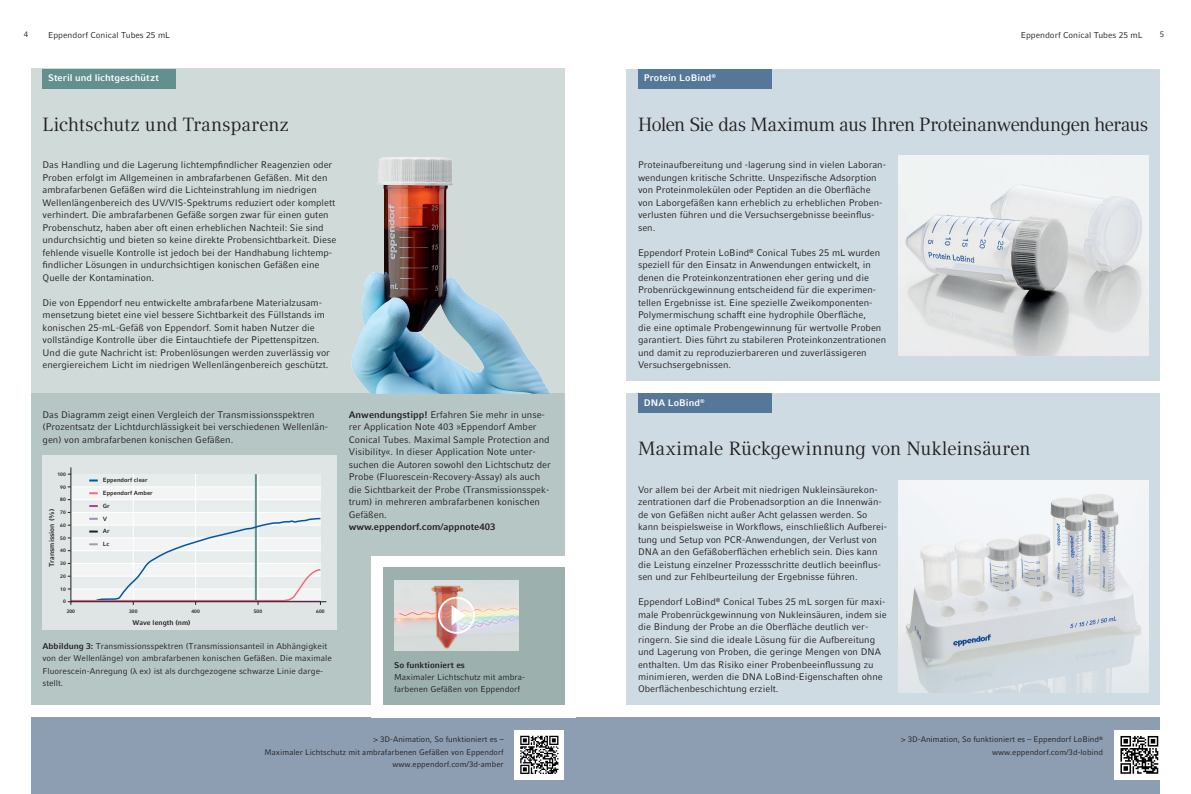
<style>
.page{position:relative;width:1191px;height:794px;background:#fff}
.page>*{position:absolute;margin:0;border:0;box-sizing:border-box;transform-origin:0 0}
._01_Headline_3_21pt{font:19px "Compatil Textfor Eppendorf";letter-spacing:-.04em;color:#231f20}
._01_Headline_3_21pt-2{font:19px "Compatil Textfor Eppendorf";letter-spacing:-.015em;color:#231f20}
._01_Headline_3_21pt-3{font:19px "Compatil Textfor Eppendorf";letter-spacing:.005em;color:#231f20}
._03_Body_Copy_no_pi{font:9.5px/12.5px "Compatil Factfor Eppendorf";color:#231f20}
._04_Interferer_top_9{font:700 9.5px "Compatil Factfor Eppendorf";letter-spacing:.005em;color:#fff}
._03_Body_Copy_no_pi-2{font:700 9.5px "Compatil Factfor Eppendorf";color:#231f20}
._04_Caption_8_5pt{font:8.5px/12.4px "Compatil Factfor Eppendorf";color:#231f20}
._04_Caption_8_5pt-2{font:700 8.5px "Compatil Factfor Eppendorf";color:#231f20}
.t1{font:8px/12.5px "Compatil Factfor Eppendorf";color:#231f20;text-align:right}
.t2{font:700 7px "Compatil Factfor Eppendorf";color:#231f20}
.t3{font:700 6px/12.8px "Compatil Factfor Eppendorf";color:#231f20}
.t4{font:700 5px "Compatil Factfor Eppendorf";color:#231f20}
.s1{font-weight:700}
.s2{font-family:"Compatil Textfor Eppendorf"}
</style>
<div class="page">
<div style="left:31px;top:393px;width:533px;height:312px;background:#b6c6c4"></div>
<div style="left:31px;top:69px;width:533px;height:324px;background:#cfdad9"></div>
<div style="left:31px;top:717px;width:1128px;height:77px;background:#8d9eb3"></div>
<div style="left:514px;top:730px;width:50px;height:50px;background:#fff"></div>
<svg style="left:558px;top:735px;width:1px;height:35px"></svg>
<svg style="left:520px;top:735px;width:38px;height:39px"></svg>
<div style="left:1114px;top:730px;width:50px;height:50px;background:#fff"></div>
<svg style="left:1120px;top:736px;width:39px;height:38px"></svg>
<svg style="left:1120px;top:736px;width:38px;height:37px"></svg>
<div style="left:626px;top:69px;width:533px;height:311px;background:#cfdbe2"></div>
<div style="left:626px;top:393px;width:533px;height:312px;background:#cfdbe2"></div>
<img style="left:899px;top:480px;width:249px;height:212px">
<img style="left:351px;top:157px;width:199px;height:236px">
<div style="left:371px;top:556px;width:204px;height:161px;background:#fff"></div>
<div style="left:383px;top:567px;width:181px;height:138px;background:#9cb1ae"></div>
<svg style="left:899px;top:156px;width:249px;height:199px"></svg>
<div style="left:638px;top:69px;width:133px;height:19px;background:#567898"></div>
<div style="left:638px;top:393px;width:133px;height:20px;background:#567898"></div>
<div style="left:43px;top:69px;width:133px;height:19px;background:#62908f"></div>
<img style="left:394px;top:580px;width:125px;height:70px">
<svg style="left:439px;top:598px;width:35px;height:35px"></svg>
<div style="left:438px;top:597px;width:37px;height:37px;border:2px solid #fff;border-radius:50%"></div>
<svg style="left:451px;top:605px;width:14px;height:20px"></svg>
<div style="left:43px;top:455px;width:294px;height:175px;background:#dee5e4"></div>
<svg style="left:68px;top:467px;width:258px;height:137px"></svg>
<p class="t1" style="left:24px;top:28px;width:6px">4</p>
<p class="_04_Caption_8_5pt" style="left:48px;top:28px;width:123px">Eppendorf Conical Tubes 25 mL</p>
<p class="_04_Caption_8_5pt" style="left:1020px;top:28px;width:123px">Eppendorf Conical Tubes 25 mL</p>
<p class="t1" style="left:1159px;top:28px;width:6px">5</p>
<p class="_04_Interferer_top_9" style="left:48px;top:72px;width:112px">Steril und lichtgeschützt</p>
<p class="_01_Headline_3_21pt-3" style="left:43px;top:113px;width:248px">Lichtschutz und Transparenz</p>
<p class="_03_Body_Copy_no_pi" style="left:43px;top:159px;width:295px">Das Handling und die Lagerung lichtempfindlicher Reagenzien oder Proben erfolgt im Allgemeinen in ambrafarbenen Gefäßen. Mit den ambrafarbenen Gefäßen wird die Lichteinstrahlung im niedrigen Wellenlängenbereich des UV/VIS-Spektrums reduziert oder komplett verhindert. Die ambrafarbenen Gefäße sorgen zwar für einen guten Probenschutz, haben aber oft einen erheblichen Nachteil: Sie sind undurchsichtig und bieten so keine direkte Probensichtbarkeit. Diese fehlende visuelle Kontrolle ist jedoch bei der Handhabung lichtemp&shy;findlicher Lösungen in undurchsichtigen konischen Gefäßen eine Quelle der Kontamination.</p>
<p class="_03_Body_Copy_no_pi" style="left:43px;top:296px;width:289px">Die von Eppendorf neu entwickelte ambrafarbene Materialzusam&shy;mensetzung bietet eine viel bessere Sichtbarkeit des Füllstands im konischen 25-mL-Gefäß von Eppendorf. Somit haben Nutzer die vollständige Kontrolle über die Eintauchtiefe der Pipettenspitzen.<br>Und die gute Nachricht ist: Probenlösungen werden zuverlässig vor energiereichem Licht im niedrigen Wellenlängenbereich geschützt.</p>
<p class="_03_Body_Copy_no_pi" style="left:43px;top:408px;width:287px">Das Diagramm zeigt einen Vergleich der Transmissionsspektren (Prozentsatz der Lichtdurchlässigkeit bei verschiedenen Wellenlän&shy;gen) von ambrafarbenen konischen Gefäßen.</p>
<p class="t4" style="left:57px;top:471px;width:10px">100</p>
<p class="t4" style="left:60px;top:484px;width:7px">90</p>
<p class="t4" style="left:60px;top:496px;width:7px">80</p>
<p class="t2" style="left:48px;top:567px;width:59px;rotate:-90deg">Transmission (%)</p>
<p class="t4" style="left:60px;top:509px;width:7px">70</p>
<p class="t4" style="left:60px;top:522px;width:7px">60</p>
<p class="t4" style="left:60px;top:535px;width:7px">50</p>
<p class="t4" style="left:60px;top:547px;width:7px">40</p>
<p class="t4" style="left:60px;top:560px;width:7px">30</p>
<p class="t4" style="left:60px;top:573px;width:7px">20</p>
<p class="t4" style="left:60px;top:586px;width:7px">10</p>
<p class="t4" style="left:63px;top:598px;width:4px">0</p>
<p class="t3" style="left:103px;top:474px;width:51px">Eppendorf clear<br>Eppendorf Amber<br>Gr<br>V<br>Ar<br>Lc</p>
<p class="t4" style="left:67px;top:608px;width:10px">200</p>
<p class="t4" style="left:129px;top:608px;width:10px">300</p>
<p class="t4" style="left:191px;top:608px;width:10px">400</p>
<p class="t4" style="left:254px;top:608px;width:10px">500</p>
<p class="t4" style="left:316px;top:608px;width:10px">600</p>
<p class="t2" style="left:133px;top:618px;width:59px">Wave length (nm)</p>
<p class="_04_Caption_8_5pt" style="left:43px;top:640px;width:291px"><span class="s1">Abbildung 3:</span> Transmissionsspektren (Transmissionsanteil in Abhängigkeit von der Wellenlänge) von ambrafarbenen konischen Gefäßen. Die maximale Fluorescein-Anregung (λ ex) ist als durchgezogene schwarze Linie darge&shy;stellt.</p>
<p class="_03_Body_Copy_no_pi" style="left:349px;top:408px;width:203px"><span class="s1">Anwendungstipp!</span> Erfahren Sie mehr in unse&shy;rer Application Note 403 »Eppendorf Amber Conical Tubes. Maximal Sample Protection and Visibility«. In dieser Application Note unter&shy;suchen die Autoren sowohl den Lichtschutz der Probe (Fluorescein-Recovery-Assay) als auch die Sichtbarkeit der Probe (Transmissionsspek&shy;trum) in mehreren ambrafarbenen konischen Gefäßen.</p>
<p class="_03_Body_Copy_no_pi-2" style="left:349px;top:521px;width:148px">www.eppendorf.com/appnote403</p>
<p class="_04_Caption_8_5pt-2" style="left:394px;top:659px;width:72px">So funktioniert es</p>
<p class="_04_Caption_8_5pt" style="left:394px;top:671px;width:133px">Maximaler Lichtschutz mit ambra&shy;farbenen Gefäßen von Eppendorf</p>
<p class="t1" style="left:264px;top:733px;width:241px"><span class="s2">&gt;</span> 3D-Animation, So funktioniert es –<br>Maximaler Lichtschutz mit ambrafarbenen Gefäßen von Eppendorf www.eppendorf.com/3d-amber</p>
<p class="_04_Interferer_top_9" style="left:643px;top:72px;width:74px">Protein LoBind<sup>®</sup></p>
<p class="_01_Headline_3_21pt" style="left:638px;top:113px;width:512px">Holen Sie das Maximum aus Ihren Proteinanwendungen heraus</p>
<p class="_03_Body_Copy_no_pi" style="left:638px;top:159px;width:249px">Proteinaufbereitung und -lagerung sind in vielen Laboran&shy;wendungen kritische Schritte. Unspezifische Adsorption von Proteinmolekülen oder Peptiden an die Oberfläche von Laborgefäßen kann erheblich zu erheblichen Proben&shy;verlusten führen und die Versuchsergebnisse beeinflus&shy;sen.</p>
<p class="_03_Body_Copy_no_pi" style="left:638px;top:246px;width:250px">Eppendorf Protein LoBind<sup>®</sup> Conical Tubes 25 mL wurden speziell für den Einsatz in Anwendungen entwickelt, in denen die Proteinkonzentrationen eher gering und die Probenrückgewinnung entscheidend für die experimen&shy;tellen Ergebnisse ist. Eine spezielle Zweikomponenten-Polymermischung schafft eine hydrophile Oberfläche,<br>die eine optimale Probengewinnung für wertvolle Proben garantiert. Dies führt zu stabileren Proteinkonzentrationen und damit zu reproduzierbareren und zuverlässigeren Versuchsergebnissen.</p>
<p class="_04_Interferer_top_9" style="left:643px;top:397px;width:63px">DNA LoBind<sup>®</sup></p>
<p class="_01_Headline_3_21pt-2" style="left:638px;top:438px;width:394px">Maximale Rückgewinnung von Nukleinsäuren</p>
<p class="_03_Body_Copy_no_pi" style="left:638px;top:483px;width:250px">Vor allem bei der Arbeit mit niedrigen Nukleinsäurekon&shy;zentrationen darf die Probenadsorption an die Innenwän&shy;de von Gefäßen nicht außer Acht gelassen werden. So kann beispielsweise in Workflows, einschließlich Aufberei&shy;tung und Setup von PCR-Anwendungen, der Verlust von DNA an den Gefäßoberflächen erheblich sein. Dies kann die Leistung einzelner Prozessschritte deutlich beeinflus&shy;sen und zur Fehlbeurteilung der Ergebnisse führen.</p>
<p class="_03_Body_Copy_no_pi" style="left:638px;top:595px;width:250px">Eppendorf LoBind<sup>®</sup> Conical Tubes 25 mL sorgen für maxi&shy;male Probenrückgewinnung von Nukleinsäuren, indem sie die Bindung der Probe an die Oberfläche deutlich ver&shy;ringern. Sie sind die ideale Lösung für die Aufbereitung und Lagerung von Proben, die geringe Mengen von DNA enthalten. Um das Risiko einer Probenbeeinflussung zu minimieren, werden die DNA LoBind-Eigenschaften ohne Oberflächenbeschichtung erzielt.</p>
<p class="t1" style="left:901px;top:733px;width:203px"><span class="s2">&gt;</span> 3D-Animation, So funktioniert es – Eppendorf LoBind<sup>® </sup>www.eppendorf.com/3d-lobind</p>
</div>
